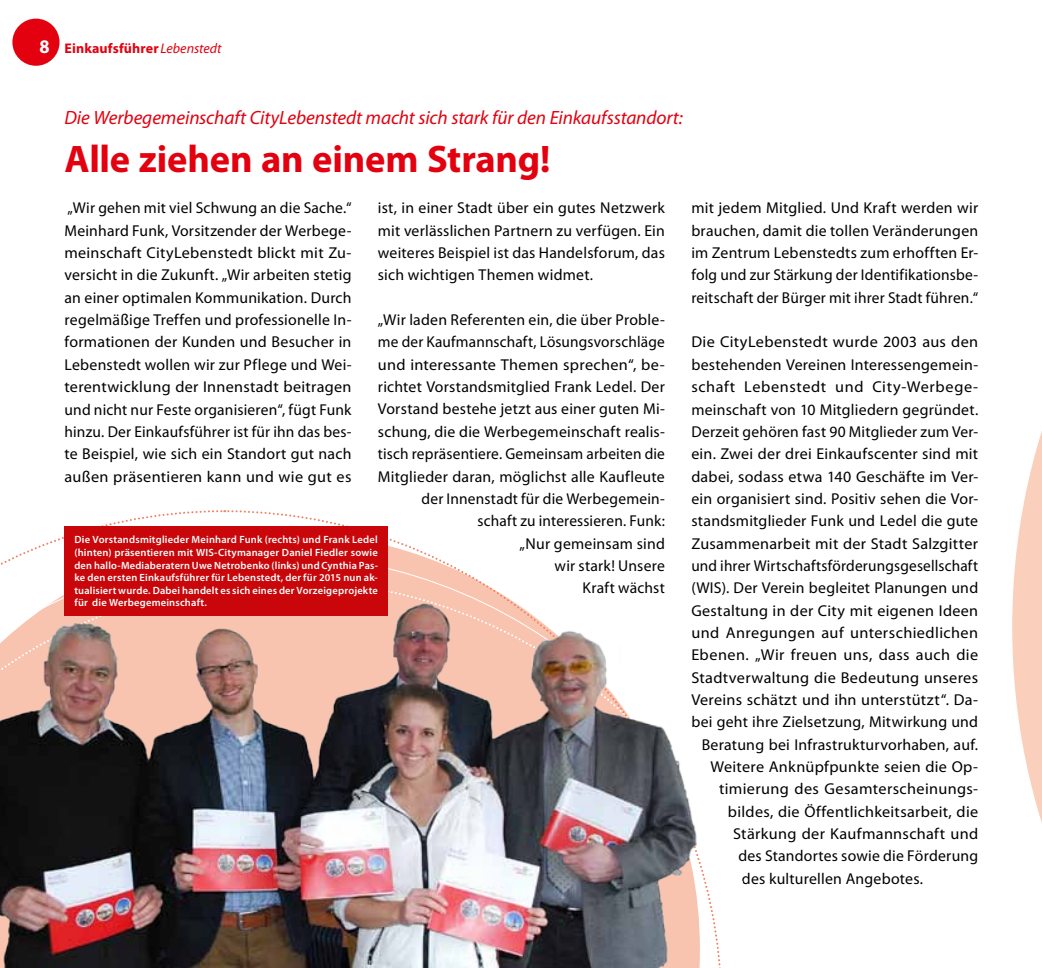
<style>
.page{position:relative;width:1042px;height:968px;background:#fff}
.page>*{position:absolute;margin:0;border:0;box-sizing:border-box;transform-origin:0 0}
.t1{font:700 38.5px "Myriad Pro";letter-spacing:-.005em;color:#e3000f}
.t2{font:italic 19.25px "Myriad Pro";letter-spacing:-.005em;color:#e3000f}
.t3{font:15.75px/22.4px "Myriad Pro";letter-spacing:.015em;color:#000;text-align:justify}
.t4{font:15.75px "Myriad Pro";letter-spacing:.04em;color:#000}
.t5{font:700 14px "Myriad Pro";letter-spacing:.01em;color:#e3000f}
.t6{font:600 10.5px/12.6px "Myriad Pro";letter-spacing:.02em;color:#fff;text-align:justify}
.s1{font-size:19.25px;color:#fff}
.s2{font-weight:400;font-style:italic}
</style>
<div class="page">
<svg style="left:1012px;top:431px;width:30px;height:392px"></svg>
<img style="left:0;top:510px;width:701px;height:457px">
<div style="left:64px;top:526px;width:324px;height:89px;background:#c9070a"></div>
<div style="left:12px;top:19px;width:48px;height:47px;background:#e3000f;border-radius:50%"></div>
<p class="t5" style="left:39px;top:39px;width:184px"><span class="s1">8</span> Einkaufsführer<span class="s2">Lebenstedt</span></p>
<p class="t2" style="left:64px;top:106px;width:620px">Die Werbegemeinschaft CityLebenstedt macht sich stark für den Einkaufsstandort:</p>
<h1 class="t1" style="left:64px;top:134px;width:487px">Alle ziehen an einem Strang!</h1>
<p class="t3" style="left:64px;top:197px;width:289px">„Wir gehen mit viel Schwung an die Sache.“ Meinhard Funk, Vorsitzender der Werbege&shy;meinschaft CityLebenstedt blickt mit Zu&shy;versicht in die Zukunft. „Wir arbeiten stetig an einer optimalen Kommunikation. Durch regelmäßige Treffen und professionelle In&shy;formationen der Kunden und Besucher in Lebenstedt wollen wir zur Pflege und Wei&shy;terentwicklung der Innenstadt beitragen und nicht nur Feste organisieren“, fügt Funk hinzu. Der Einkaufsführer ist für ihn das bes&shy;te Beispiel, wie sich ein Standort gut nach außen präsentieren kann und wie gut es</p>
<p class="t3" style="left:378px;top:197px;width:288px">ist, in einer Stadt über ein gutes Netzwerk mit verlässlichen Partnern zu verfügen. Ein weiteres Beispiel ist das Handelsforum, das sich wichtigen Themen widmet.</p>
<p class="t3" style="left:378px;top:309px;width:288px;text-align:right">„Wir laden Referenten ein, die über Proble&shy;me der Kaufmannschaft, Lösungsvorschläge und interessante Themen sprechen“, be&shy;richtet Vorstandsmitglied Frank Ledel. Der Vorstand bestehe jetzt aus einer guten Mi&shy;schung, die die Werbegemeinschaft realis&shy;tisch repräsentiere. Gemeinsam arbeiten die Mitglieder daran, möglichst alle Kaufleute der Innenstadt für die Werbegemein&shy;schaft zu interessieren. Funk:<br>„Nur gemeinsam sind<br>wir stark! Unsere<br>Kraft wächst</p>
<p class="t6" style="left:74px;top:533px;width:305px">Die Vorstandsmitglieder Meinhard Funk (rechts) und Frank Ledel (hinten) präsentieren mit WIS-Citymanager Daniel Fiedler sowie den hallo-Mediaberatern Uwe Netrobenko (links) und Cynthia Pas&shy;ke den ersten Einkaufsführer für Lebenstedt, der für 2015 nun ak&shy;tualisiert wurde. Dabei handelt es sich eines der Vorzeigeprojekte für die Werbegemeinschaft.</p>
<p class="t3" style="left:691px;top:197px;width:288px">mit jedem Mitglied. Und Kraft werden wir brauchen, damit die tollen Veränderungen im Zentrum Lebenstedts zum erhofften Er&shy;folg und zur Stärkung der Identifikationsbe&shy;reitschaft der Bürger mit ihrer Stadt führen.“</p>
<p class="t3" style="left:691px;top:331px;width:288px">Die CityLebenstedt wurde 2003 aus den</p>
<p class="t3" style="left:691px;top:353px;width:288px">bestehenden Vereinen Interessengemein-</p>
<p class="t4" style="left:691px;top:378px;width:288px">schaft Lebenstedt und City-Werbege-</p>
<p class="t3" style="left:691px;top:398px;width:288px">meinschaft von 10 Mitgliedern gegründet.</p>
<p class="t3" style="left:691px;top:420px;width:288px">Derzeit gehören fast 90 Mitglieder zum Ver-</p>
<p class="t3" style="left:691px;top:443px;width:288px">ein. Zwei der drei Einkaufscenter sind mit</p>
<p class="t3" style="left:691px;top:465px;width:288px">dabei, sodass etwa 140 Geschäfte im Ver-</p>
<p class="t3" style="left:691px;top:487px;width:288px">ein organisiert sind. Positiv sehen die Vor-</p>
<p class="t3" style="left:691px;top:510px;width:288px">standsmitglieder Funk und Ledel die gute</p>
<p class="t3" style="left:691px;top:532px;width:288px">Zusammenarbeit mit der Stadt Salzgitter</p>
<p class="t3" style="left:691px;top:554px;width:288px">und ihrer Wirtschaftsförderungsgesellschaft</p>
<p class="t3" style="left:691px;top:577px;width:288px">(WIS). Der Verein begleitet Planungen und</p>
<p class="t3" style="left:691px;top:599px;width:288px">Gestaltung in der City mit eigenen Ideen</p>
<p class="t3" style="left:691px;top:621px;width:288px">und Anregungen auf unterschiedlichen</p>
<p class="t3" style="left:691px;top:644px;width:288px">Ebenen. „Wir freuen uns, dass auch die</p>
<p class="t3" style="left:691px;top:666px;width:288px">Stadtverwaltung die Bedeutung unseres</p>
<p class="t3" style="left:691px;top:688px;width:288px">Vereins schätzt und ihn unterstützt“. Da-</p>
<p class="t3" style="left:691px;top:711px;width:288px">bei geht ihre Zielsetzung, Mitwirkung und</p>
<p class="t3" style="left:701px;top:733px;width:278px">Beratung bei Infrastrukturvorhaben, auf.</p>
<p class="t3" style="left:710px;top:755px;width:269px">Weitere Anknüpfpunkte seien die Op-</p>
<p class="t3" style="left:719px;top:778px;width:260px">timierung des Gesamterscheinungs-</p>
<p class="t3" style="left:728px;top:800px;width:252px">bildes, die Öffentlichkeitsarbeit, die</p>
<p class="t3" style="left:733px;top:822px;width:246px">Stärkung der Kaufmannschaft und</p>
<p class="t3" style="left:738px;top:845px;width:241px">des Standortes sowie die Förderung</p>
<p class="t3" style="left:742px;top:867px;width:183px">des kulturellen Angebotes.</p>
</div>
